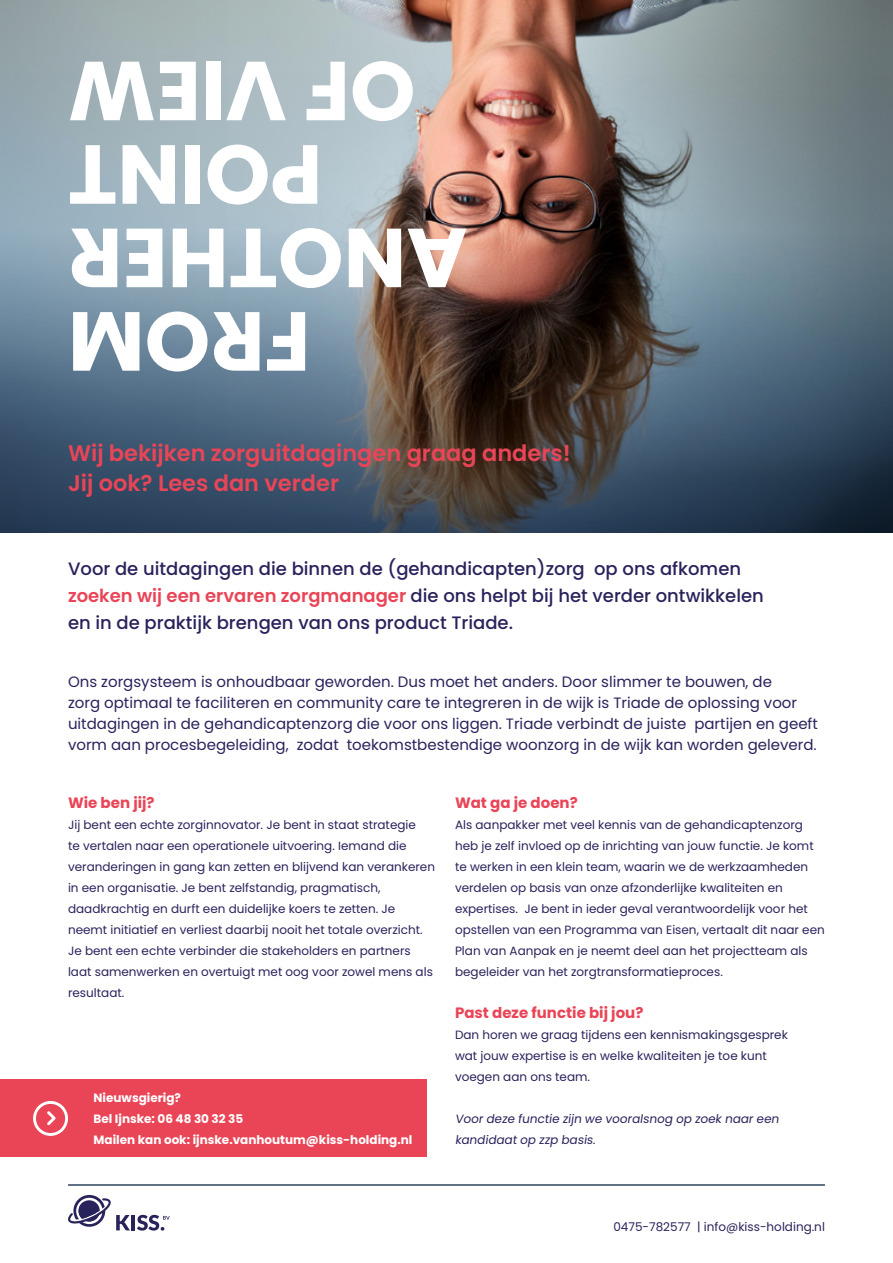
<style>
.page{position:relative;width:893px;height:1263px;background:#fff}
.page>*{position:absolute;margin:0;border:0;box-sizing:border-box;transform-origin:0 0}
.t1{font:700 83.4px/83.4px "Poppins";color:#fff;text-align:right}
.t2{font:600 22.5px/30px "Poppins";color:#e94557}
.t3{font:500 18px/27px "Poppins";color:#29235c}
.t4{font:15px/21px "Poppins";color:#29235c}
.t5{font:700 15px "Poppins";color:#e94557}
.t6{font:12px/21px "Poppins";color:#29235c}
.t7{font:700 12px/21px "Poppins";color:#fff}
.s1{font-weight:600;color:#e94557}
</style>
<div class="page">
<img style="left:0;top:0;width:893px;height:74px">
<img style="left:0;top:74px;width:893px;height:459px">
<hr style="left:132px;top:1215px;width:3px;height:15px;background:#29235c">
<svg style="left:137px;top:1215px;width:33px;height:15px"></svg>
<svg style="left:68px;top:1195px;width:62px;height:35px"></svg>
<hr style="left:68px;top:1184px;width:757px;height:2px;background:#162f4d">
<div style="left:0;top:1080px;width:426px;height:77px;background:#e94557"></div>
<svg style="left:33px;top:1101px;width:35px;height:35px"></svg>
<h1 class="t1" style="left:468px;top:383px;width:401px;rotate:-180deg">FROM<br>ANOTHER<br>POINT<br>OF VIEW</h1>
<h2 class="t2" style="left:68px;top:438px;width:504px">Wij bekijken zorguitdagingen graag anders!<br>Jij ook? Lees dan verder</h2>
<h3 class="t3" style="left:68px;top:555px;width:697px">Voor de uitdagingen die binnen de (gehandicapten)zorg op ons afkomen <span class="s1">zoeken wij een ervaren zorgmanager</span> die ons helpt bij het verder ontwikkelen en in de praktijk brengen van ons product Triade.</h3>
<p class="t4" style="left:68px;top:671px;width:751px">Ons zorgsysteem is onhoudbaar geworden. Dus moet het anders. Door slimmer te bouwen, de<br>zorg optimaal te faciliteren en community care te integreren in de wijk is Triade de oplossing voor uitdagingen in de gehandicaptenzorg die voor ons liggen. Triade verbindt de juiste partijen en geeft vorm aan procesbegeleiding, zodat toekomstbestendige woonzorg in de wijk kan worden geleverd.</p>
<p class="t5" style="left:68px;top:794px;width:88px">Wie ben jij?</p>
<p class="t6" style="left:68px;top:814px;width:369px">Jij bent een echte zorginnovator. Je bent in staat strategie<br>te vertalen naar een operationele uitvoering. Iemand die veranderingen in gang kan zetten en blijvend kan verankeren in een organisatie. Je bent zelfstandig, pragmatisch, daadkrachtig en durft een duidelijke koers te zetten. Je neemt initiatief en verliest daarbij nooit het totale overzicht.<br>Je bent een echte verbinder die stakeholders en partners laat samenwerken en overtuigt met oog voor zowel mens als resultaat.</p>
<p class="t7" style="left:94px;top:1088px;width:320px">Nieuwsgierig?<br>Bel Ijnske: 06 48 30 32 35<br>Mailen kan ook: ijnske.vanhoutum@kiss-holding.nl</p>
<p class="t5" style="left:455px;top:794px;width:124px">Wat ga je doen?</p>
<p class="t6" style="left:455px;top:814px;width:371px">Als aanpakker met veel kennis van de gehandicaptenzorg heb je zelf invloed op de inrichting van jouw functie. Je komt te werken in een klein team, waarin we de werkzaamheden verdelen op basis van onze afzonderlijke kwaliteiten en expertises. Je bent in ieder geval verantwoordelijk voor het opstellen van een Programma van Eisen, vertaalt dit naar een Plan van Aanpak en je neemt deel aan het projectteam als begeleider van het zorgtransformatieproces.</p>
<p class="t5" style="left:455px;top:1004px;width:190px">Past deze functie bij jou?</p>
<p class="t6" style="left:455px;top:1024px;width:334px">Dan horen we graag tijdens een kennismakingsgesprek wat jouw expertise is en welke kwaliteiten je toe kunt voegen aan ons team.</p>
<p class="t6" style="left:455px;top:1108px;width:328px">Voordeze functie zijn we vooralsnog op zoek naareen kandidaatop zzp basis.</p>
<p class="t6" style="left:613px;top:1216px;width:213px">0475-782577 | info@kiss-holding.nl</p>
</div>
